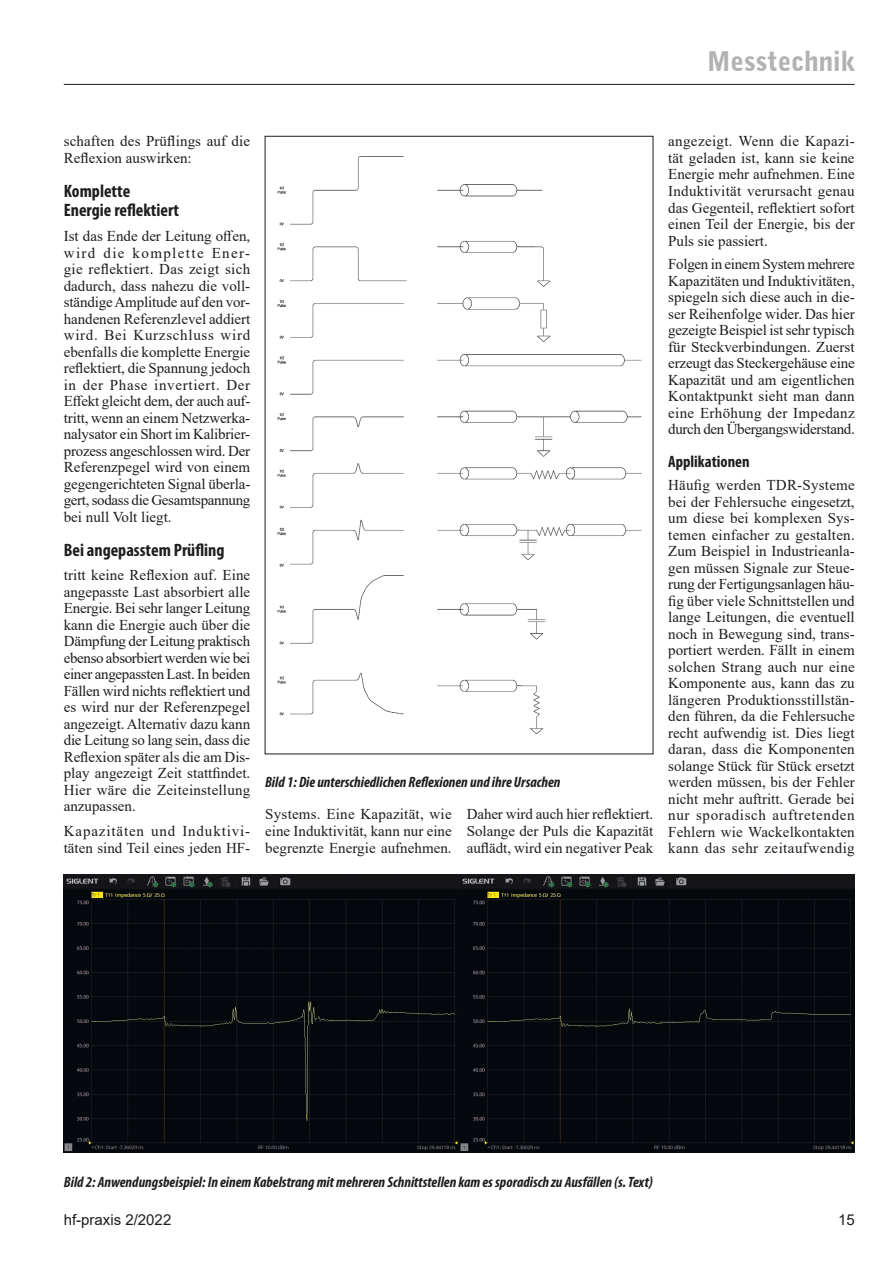
<style>
.page{position:relative;width:893px;height:1263px;background:#fff}
.page>*{position:absolute;margin:0;border:0;box-sizing:border-box;transform-origin:0 0}
.t1{font:900 27px "Bell Gothic BT";letter-spacing:-.01em;color:#b2b2b2}
.t2{font:700 condensed 18px/19.5px "Myriad Pro";color:#1d1d1b}
.t3{font:700 condensed 16.5px "Myriad Pro";color:#1d1d1b}
.t4{font:15px/16.5px "Times New Roman";color:#1d1d1b;text-align:justify}
.t5{font:italic 700 condensed 15px "Myriad Pro";color:#1d1d1b}
.t6{font:15px/16.5px "Times New Roman";letter-spacing:.06em;color:#1d1d1b}
.t7{font:15px "Arial";color:#1d1d1b}
</style>
<div class="page">
<hr style="left:64px;top:84px;width:791px;height:1px;background:#1d1d1b">
<img style="left:277px;top:156px;width:365px;height:578px">
<img style="left:64px;top:875px;width:791px;height:277px">
<h1 class="t1" style="left:707px;top:44px;width:150px">Messtechnik</h1>
<p class="t4" style="left:64px;top:133px;width:188px">schaften des Prüflings auf die<br>Reflexion auswirken:</p>
<p class="t2" style="left:64px;top:181px;width:117px">Komplette<br>Energie reflektiert</p>
<p class="t4" style="left:64px;top:227px;width:188px">Ist das Ende der Leitung offen, wird die komplette Ener&shy;gie reflektiert. Das zeigt sich dadurch, dass nahezu die voll&shy;ständige Amplitude auf den vor&shy;handenen Referenzlevel addiert wird. Bei Kurzschluss wird ebenfalls die komplette Energie reflektiert, die Spannung jedoch in der Phase invertiert. Der Effekt gleicht dem, der auch auf&shy;tritt, wenn an einem Netzwerka&shy;nalysator ein Short im Kalibrier&shy;prozess angeschlossen wird. Der Referenzpegel wird von einem gegengerichteten Signal überla&shy;gert, sodass die Gesamtspannung bei null Volt liegt.</p>
<p class="t2" style="left:64px;top:539px;width:162px">Bei angepasstem Prüfling</p>
<p class="t4" style="left:64px;top:567px;width:188px">tritt keine Reflexion auf. Eine angepasste Last absorbiert alle Energie. Bei sehr langer Leitung kann die Energie auch über die Dämpfung der Leitung praktisch ebenso absorbiert werden wie bei einer angepassten Last. In beiden Fällen wird nichts reflektiert und es wird nur der Referenzpegel angezeigt. Alternativ dazu kann die Leitung so lang sein, dass die Reflexion später als die am Dis&shy;play angezeigt Zeit stattfindet.<br>Hier wäre die Zeiteinstellung anzupassen.</p>
<p class="t6" style="left:64px;top:822px;width:188px">Kapazitäten und Induktivi&shy;täten sind Teil eines jeden HF-</p>
<p class="t5" style="left:265px;top:772px;width:297px">Bild 1: Die unterschiedlichen Reflexionen und ihre Ursachen</p>
<p class="t4" style="left:265px;top:804px;width:188px;line-height:17.1px">Systems. Eine Kapazität, wie eine Induktivität, kann nur eine begrenzte Energie aufnehmen.</p>
<p class="t4" style="left:467px;top:805px;width:188px;line-height:17.1px">Daher wird auch hier reflektiert.<br>Solange der Puls die Kapazität auflädt, wird ein negativer Peak</p>
<p class="t4" style="left:668px;top:133px;width:188px">angezeigt. Wenn die Kapazi&shy;tät geladen ist, kann sie keine Energie mehr aufnehmen. Eine Induktivität verursacht genau das Gegenteil, reflektiert sofort einen Teil der Energie, bis der Puls sie passiert.</p>
<p class="t4" style="left:668px;top:255px;width:188px">Folgen in einem System mehrere Kapazitäten und Induktivitäten, spiegeln sich diese auch in die&shy;ser Reihenfolge wider. Das hier gezeigte Beispiel ist sehr typisch für Steckverbindungen. Zuerst erzeugt das Steckergehäuse eine Kapazität und am eigentlichen Kontaktpunkt sieht man dann eine Erhöhung der Impedanz durch den Übergangswiderstand.</p>
<p class="t3" style="left:668px;top:451px;width:83px">Applikationen</p>
<p class="t4" style="left:668px;top:477px;width:188px">Häufig werden TDR-Systeme bei der Fehlersuche eingesetzt, um diese bei komplexen Sys&shy;temen einfacher zu gestalten.<br>Zum Beispiel in Industrieanla&shy;gen müssen Signale zur Steue&shy;rung der Fertigungsanlagen häu&shy;fig über viele Schnittstellen und lange Leitungen, die eventuell noch in Bewegung sind, trans&shy;portiert werden. Fällt in einem solchen Strang auch nur eine Komponente aus, kann das zu längeren Produktionsstillstän&shy;den führen, da die Fehlersuche recht aufwendig ist. Dies liegt daran, dass die Komponenten solange Stück für Stück ersetzt werden müssen, bis der Fehler nicht mehr auftritt. Gerade bei nur sporadisch auftretenden Fehlern wie Wackelkontakten kann das sehr zeitaufwendig</p>
<p class="t5" style="left:64px;top:1173px;width:591px">Bild 2: Anwendungsbeispiel: In einem Kabelstrang mit mehreren Schnittstellen kam es sporadisch zu Ausfällen (s. Text)</p>
<p class="t7" style="left:64px;top:1209px;width:109px">hf-praxis 2/2022</p>
<p class="t7" style="left:838px;top:1209px;width:18px">15</p>
</div>
